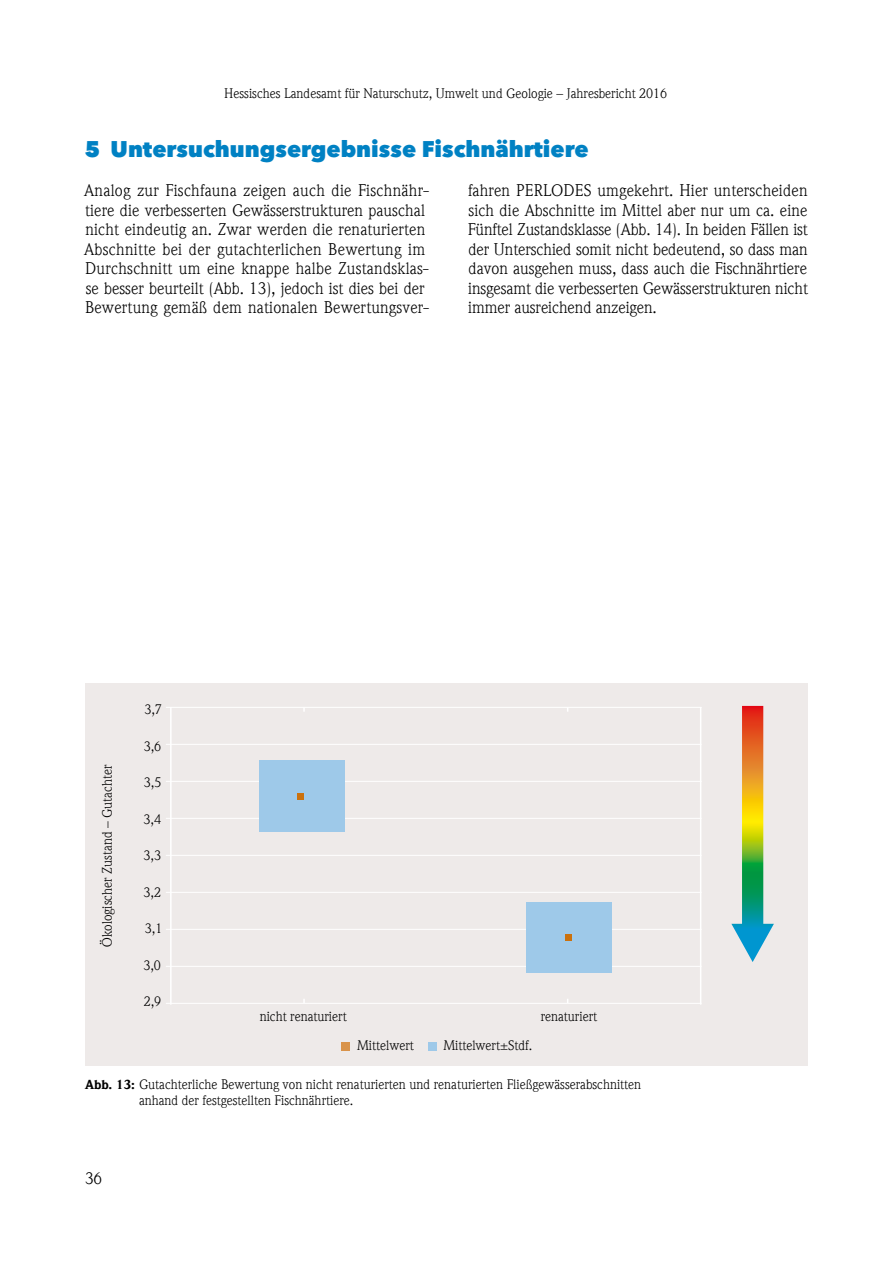
<style>
.page{position:relative;width:893px;height:1263px;background:#fff}
.page>*{position:absolute;margin:0;border:0;box-sizing:border-box;transform-origin:0 0}
.t1{font:800 22.5px "Avenir Next LT Pro";color:#0081c3}
.t2{font:16.5px/19.5px "ITC Weidemann Com";letter-spacing:.01em;color:#000}
.t3{font:13.5px/16.2px "ITC Weidemann Com";color:#000}
.s1{font-weight:900;font-size:12.75px}
</style>
<div class="page">
<div style="left:85px;top:684px;width:723px;height:382px;background:#eeeae9"></div>
<hr style="left:170px;top:707px;width:2px;height:298px;background:#fff">
<hr style="left:700px;top:707px;width:1px;height:298px;background:#fff">
<hr style="left:166px;top:707px;width:536px;height:1px;background:#fff">
<hr style="left:166px;top:744px;width:536px;height:1px;background:#fff">
<hr style="left:166px;top:781px;width:536px;height:1px;background:#fff">
<hr style="left:166px;top:818px;width:536px;height:1px;background:#fff">
<hr style="left:166px;top:855px;width:536px;height:1px;background:#fff">
<hr style="left:166px;top:892px;width:536px;height:1px;background:#fff">
<hr style="left:166px;top:929px;width:536px;height:1px;background:#fff">
<hr style="left:166px;top:966px;width:536px;height:1px;background:#fff">
<hr style="left:166px;top:1003px;width:536px;height:1px;background:#fff">
<div style="left:259px;top:760px;width:85px;height:72px;background:#9ec9e9"></div>
<div style="left:526px;top:902px;width:85px;height:71px;background:#9ec9e9"></div>
<svg style="left:298px;top:793px;width:6px;height:6px"></svg>
<div style="left:565px;top:934px;width:7px;height:7px;background:#cb710d"></div>
<div style="left:342px;top:1042px;width:8px;height:8px;background:#d9934a"></div>
<div style="left:428px;top:1042px;width:8px;height:8px;background:#9ec9e9"></div>
<svg style="left:731px;top:706px;width:43px;height:256px"></svg>
<p class="t3" style="left:224px;top:86px;width:444px">Hessisches Landesamt für Naturschutz, Umwelt und Geologie – Jahresbericht 2016</p>
<h1 class="t1" style="left:85px;top:135px;width:505px">5 Untersuchungsergebnisse Fischnährtiere</h1>
<p class="t2" style="left:84px;top:181px;width:346px">Analog zur Fischfauna zeigen auch die Fischnähr&shy;tiere die verbesserten Gewässerstrukturen pauschal nicht eindeutig an. Zwar werden die renaturierten Abschnitte bei der gutachterlichen Bewertung im Durchschnitt um eine knappe halbe Zustandsklas&shy;se besser beurteilt (Abb. 13), jedoch ist dies bei der Bewertung gemäß dem nationalen Bewertungsver-</p>
<p class="t2" style="left:468px;top:181px;width:342px;text-align:justify">fahren PERLODES umgekehrt. Hier unterscheiden sich die Abschnitte im Mittel aber nur um ca. eine Fünftel Zustandsklasse (Abb. 14). In beiden Fällen ist der Unterschied somit nicht bedeutend, so dass man davon ausgehen muss, dass auch die Fischnährtiere insgesamt die verbesserten Gewässerstrukturen nicht immer ausreichend anzeigen.</p>
<p class="t3" style="left:99px;top:947px;width:184px;rotate:-90deg">Ökologischer Zustand – Gutachter</p>
<p class="t3" style="left:144px;top:702px;width:19px">3,7</p>
<p class="t3" style="left:144px;top:738px;width:19px">3,6</p>
<p class="t3" style="left:144px;top:775px;width:19px">3,5</p>
<p class="t3" style="left:144px;top:811px;width:19px">3,4</p>
<p class="t3" style="left:144px;top:848px;width:19px">3,3</p>
<p class="t3" style="left:144px;top:884px;width:19px">3,2</p>
<p class="t3" style="left:145px;top:921px;width:19px">3,1</p>
<p class="t3" style="left:143px;top:957px;width:19px">3,0</p>
<p class="t3" style="left:144px;top:993px;width:19px">2,9</p>
<p class="t3" style="left:260px;top:1008px;width:89px">nicht renaturiert</p>
<p class="t3" style="left:541px;top:1008px;width:58px">renaturiert</p>
<p class="t3" style="left:357px;top:1038px;width:58px">Mittelwert</p>
<p class="t3" style="left:443px;top:1038px;width:90px">Mittelwert±Stdf.</p>
<p class="t3" style="left:139px;top:1076px;width:504px;text-indent:-54px"><span class="s1">Abb. 13:</span> Gutachterliche Bewertung von nicht renaturierten und renaturierten Fließgewässerabschnitten anhand der festgestellten Fischnährtiere.</p>
<p class="t2" style="left:85px;top:1169px;width:19px">36</p>
</div>
